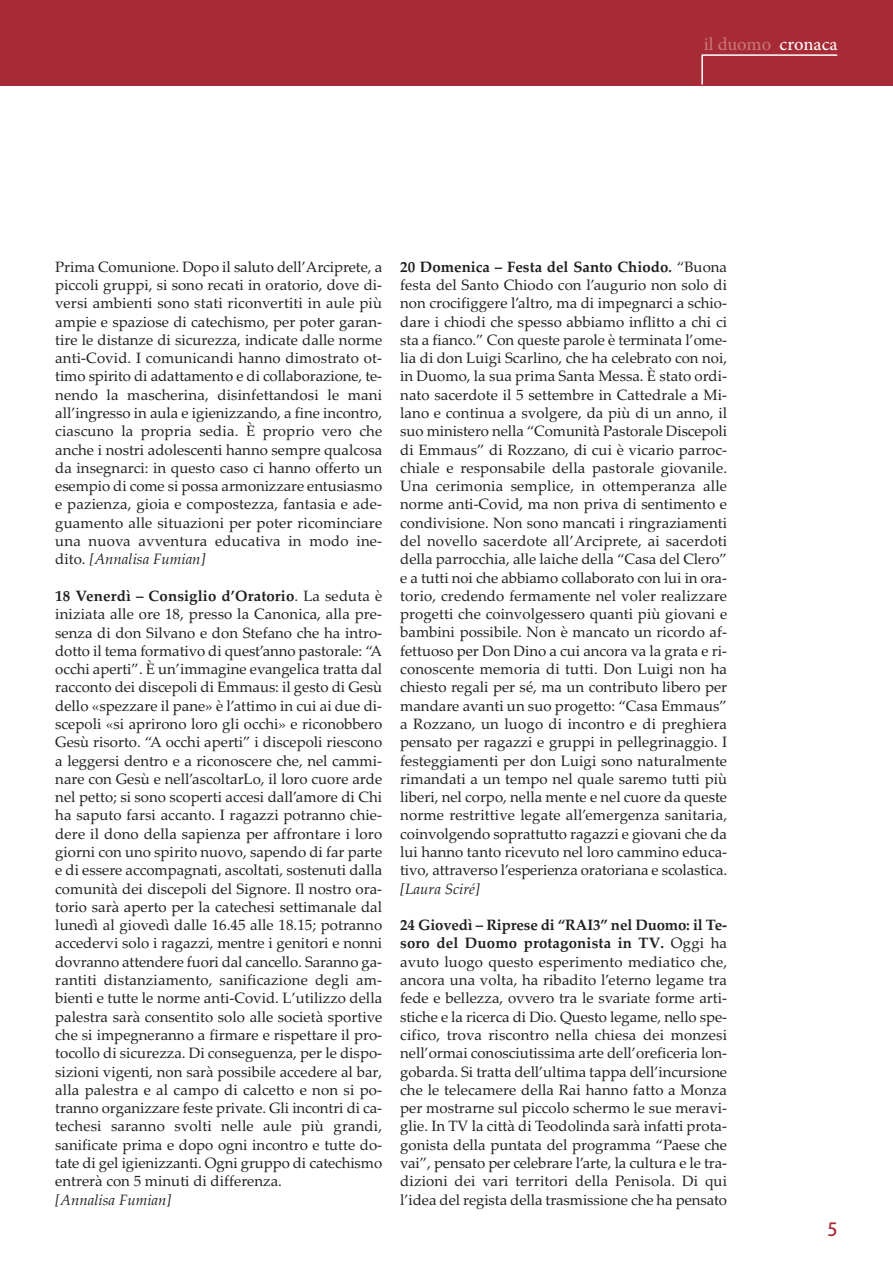
<style>
.page{position:relative;width:893px;height:1263px;background:#fff}
.page>*{position:absolute;margin:0;border:0;box-sizing:border-box;transform-origin:0 0}
.t1{font:18px "Adobe Hebrew";letter-spacing:-.005em;color:#c97677}
.t2{font:18px "Adobe Heiti Std";color:#a72b36}
.t3{font:15px/18.3px "Palatino Linotype";letter-spacing:-.005em;color:#231f20;text-align:justify}
.t4{font:italic 15px "Palatino Linotype";color:#231f20}
.s1{color:#fff}
.s2{font-style:italic}
.s3{font-weight:700}
.s4{font-weight:700;font-style:italic}
</style>
<div class="page">
<div style="left:0;top:0;width:893px;height:85px;background:#a72b36"></div>
<svg style="left:701px;top:54px;width:138px;height:32px"></svg>
<p class="t1" style="left:704px;top:38px;width:135px">il duomo <span class="s1">cronaca</span></p>
<p class="t3" style="left:55px;top:257px;width:328px">Prima Comunione. Dopo il saluto dell’Arciprete, a piccoli gruppi, si sono recati in oratorio, dove di&shy;versi ambienti sono stati riconvertiti in aule più ampie e spaziose di catechismo, per poter garan&shy;tire le distanze di sicurezza, indicate dalle norme anti-Covid. I comunicandi hanno dimostrato ot&shy;timo spirito di adattamento e di collaborazione, te&shy;nendo la mascherina, disinfettandosi le mani all’ingresso in aula e igienizzando, a fine incontro, ciascuno la propria sedia. È proprio vero che anche i nostri adolescenti hanno sempre qualcosa da insegnarci: in questo caso ci hanno offerto un esempio di come si possa armonizzare entusiasmo e pazienza, gioia e compostezza, fantasia e ade&shy;guamento alle situazioni per poter ricominciare una nuova avventura educativa in modo ine&shy;dito. <span class="s2">[Annalisa Fumian]</span></p>
<p class="t3" style="left:55px;top:587px;width:328px"><span class="s3">18 Venerdì – Consiglio d’Oratorio</span>. La seduta è iniziata alle ore 18, presso la Canonica, alla pre&shy;senza di don Silvano e don Stefano che ha intro&shy;dotto il tema formativo di quest’anno pastorale: “A occhi aperti”. È un’immagine evangelica tratta dal racconto dei discepoli di Emmaus: il gesto di Gesù dello «spezzare il pane» è l’attimo in cui ai due di&shy;scepoli «si aprirono loro gli occhi» e riconobbero Gesù risorto. “A occhi aperti” i discepoli riescono a leggersi dentro e a riconoscere che, nel cammi&shy;nare con Gesù e nell’ascoltarLo, il loro cuore arde nel petto; si sono scoperti accesi dall’amore di Chi ha saputo farsi accanto. I ragazzi potranno chie&shy;dere il dono della sapienza per affrontare i loro giorni con uno spirito nuovo, sapendo di far parte e di essere accompagnati, ascoltati, sostenuti dalla comunità dei discepoli del Signore. Il nostro ora&shy;torio sarà aperto per la catechesi settimanale dal lunedì al giovedì dalle 16.45 alle 18.15; potranno accedervi solo i ragazzi, mentre i genitori e nonni dovranno attendere fuori dal cancello. Saranno ga&shy;rantiti distanziamento, sanificazione degli am&shy;bienti e tutte le norme anti-Covid. L’utilizzo della palestra sarà consentito solo alle società sportive che si impegneranno a firmare e rispettare il pro&shy;tocollo di sicurezza. Di conseguenza, per le dispo&shy;sizioni vigenti, non sarà possibile accedere al bar, alla palestra e al campo di calcetto e non si po&shy;tranno organizzare feste private. Gli incontri di ca&shy;techesi saranno svolti nelle aule più grandi, sanificate prima e dopo ogni incontro e tutte do&shy;tate di gel igienizzanti. Ogni gruppo di catechismo entrerà con 5 minuti di differenza.</p>
<p class="t4" style="left:55px;top:1190px;width:118px">[Annalisa Fumian]</p>
<p class="t3" style="left:400px;top:257px;width:328px"><span class="s3">20 Domenica – Festa del Santo Chiodo</span><span class="s4">.</span> “Buona festa del Santo Chiodo con l’augurio non solo di non crocifiggere l’altro, ma di impegnarci a schio&shy;dare i chiodi che spesso abbiamo inflitto a chi ci sta a fianco.” Con queste parole è terminata l’ome&shy;lia di don Luigi Scarlino, che ha celebrato con noi, in Duomo, la sua prima Santa Messa. È stato ordi&shy;nato sacerdote il 5 settembre in Cattedrale a Mi&shy;lano e continua a svolgere, da più di un anno, il suo ministero nella “Comunità Pastorale Discepoli di Emmaus” di Rozzano, di cui è vicario parroc&shy;chiale e responsabile della pastorale giovanile.<br>Una cerimonia semplice, in ottemperanza alle norme anti-Covid, ma non priva di sentimento e condivisione. Non sono mancati i ringraziamenti del novello sacerdote all’Arciprete, ai sacerdoti della parrocchia, alle laiche della “Casa del Clero” e a tutti noi che abbiamo collaborato con lui in ora&shy;torio, credendo fermamente nel voler realizzare progetti che coinvolgessero quanti più giovani e bambini possibile. Non è mancato un ricordo af&shy;fettuoso per Don Dino a cui ancora va la grata e ri&shy;conoscente memoria di tutti. Don Luigi non ha chiesto regali per sé, ma un contributo libero per mandare avanti un suo progetto: “Casa Emmaus” a Rozzano, un luogo di incontro e di preghiera pensato per ragazzi e gruppi in pellegrinaggio. I festeggiamenti per don Luigi sono naturalmente rimandati a un tempo nel quale saremo tutti più liberi, nel corpo, nella mente e nel cuore da queste norme restrittive legate all’emergenza sanitaria, coinvolgendo soprattutto ragazzi e giovani che da lui hanno tanto ricevuto nel loro cammino educa&shy;tivo, attraverso l’esperienza oratoriana e scolastica.</p>
<p class="t4" style="left:400px;top:880px;width:81px">[Laura Sciré]</p>
<p class="t3" style="left:400px;top:916px;width:328px"><span class="s3">24 Giovedì – Riprese di “RAI3” nel Duomo: il Te&shy;soro del Duomo protagonista in TV.</span> Oggi ha avuto luogo questo esperimento mediatico che, ancora una volta, ha ribadito l’eterno legame tra fede e bellezza, ovvero tra le svariate forme arti&shy;stiche e la ricerca di Dio. Questo legame, nello spe&shy;cifico, trova riscontro nella chiesa dei monzesi nell’ormai conosciutissima arte dell’oreficeria lon&shy;gobarda. Si tratta dell’ultima tappa dell’incursione che le telecamere della Rai hanno fatto a Monza per mostrarne sul piccolo schermo le sue meravi&shy;glie. In TV la città di Teodolinda sarà infatti prota&shy;gonista della puntata del programma “Paese che vai”, pensato per celebrare l’arte, la cultura e le tra&shy;dizioni dei vari territori della Penisola. Di qui l’idea del regista della trasmissione che ha pensato</p>
<p class="t2" style="left:828px;top:1219px;width:12px">5</p>
</div>
